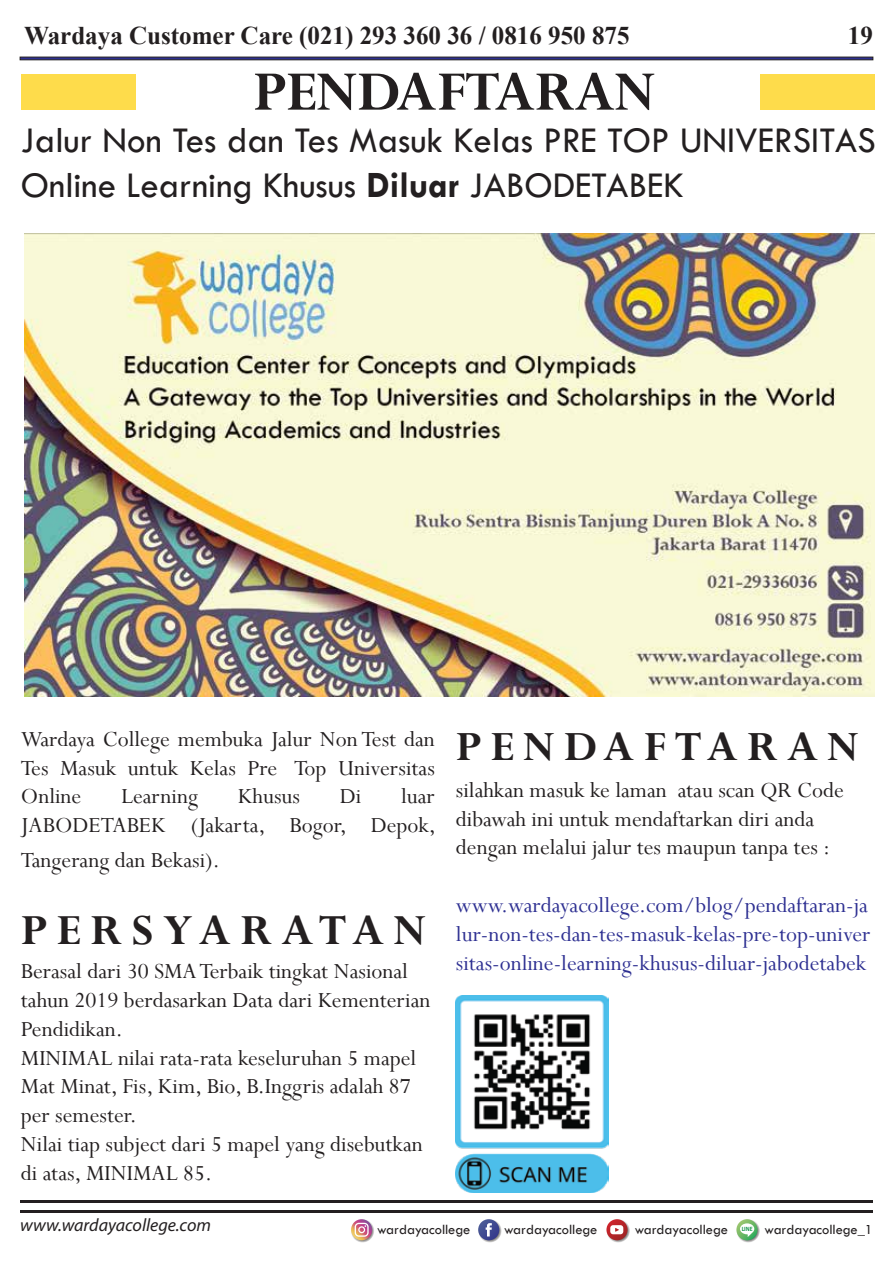
<style>
.page{position:relative;width:893px;height:1263px;background:#fff}
.page>*{position:absolute;margin:0;border:0;box-sizing:border-box;transform-origin:0 0}
.t1{font:700 61.5px "Perpetua";color:#231f20}
.t2{font:700 48px "Perpetua";letter-spacing:.2em;color:#231f20}
.t3{font:700 46.5px "Perpetua";letter-spacing:.2em;color:#231f20}
.t4{font:37.5px/45px "Tw Cen";color:#231f20}
.t5{font:700 25.5px "Times New Roman";color:#231f20}
.t6{font:24px/28.8px "Perpetua";color:#231f20}
.t7{font:24px/28.8px "Perpetua";color:#2e3092;text-align:justify}
.t8{font:italic 18px "Myriad Pro";color:#231f20}
.t9{font:14.4px "Tw Cen";color:#231f20}
.s1{font-weight:700}
</style>
<div class="page">
<div style="left:20px;top:57px;width:853px;height:3px;background:#2e3092;border:1px solid #231f20"></div>
<hr style="left:20px;top:1210px;width:853px;height:3px;background:#231f20">
<hr style="left:20px;top:1200px;width:853px;height:3px;background:#231f20">
<svg style="left:606px;top:1218px;width:24px;height:25px"></svg>
<svg style="left:606px;top:1219px;width:22px;height:21px"></svg>
<svg style="left:610px;top:1225px;width:13px;height:9px"></svg>
<svg style="left:350px;top:1218px;width:24px;height:25px"></svg>
<svg style="left:351px;top:1219px;width:21px;height:21px"></svg>
<svg style="left:355px;top:1223px;width:14px;height:14px"></svg>
<svg style="left:477px;top:1218px;width:25px;height:25px"></svg>
<svg style="left:478px;top:1219px;width:21px;height:21px"></svg>
<svg style="left:486px;top:1223px;width:6px;height:13px"></svg>
<svg style="left:736px;top:1218px;width:24px;height:25px"></svg>
<svg style="left:736px;top:1219px;width:21px;height:21px"></svg>
<svg style="left:740px;top:1223px;width:14px;height:14px"></svg>
<div style="left:760px;top:74px;width:114px;height:36px;background:#fedc4b"></div>
<div style="left:21px;top:74px;width:114px;height:36px;background:#fedc4b"></div>
<img style="left:25px;top:233px;width:850px;height:464px">
<img style="left:456px;top:995px;width:152px;height:197px">
<p class="t5" style="left:24px;top:17px;width:607px">Wardaya Customer Care (021) 293 360 36 / 0816 950 875</p>
<p class="t5" style="left:848px;top:17px;width:27px">19</p>
<h1 class="t1" style="left:253px;top:53px;width:403px">PENDAFTARAN</h1>
<h3 class="t4" style="left:21px;top:117px;width:856px">Jalur Non Tes dan Tes Masuk Kelas PRE TOP UNIVERSITAS<br>Online Learning Khusus <span class="s1">Diluar</span> JABODETABEK</h3>
<p class="t6" style="left:21px;top:724px;width:415px;text-align:justify">Wardaya College membuka Jalur Non Test dan Tes Masuk untuk Kelas Pre Top Universitas Online</p>
<h3 class="t3" style="left:456px;top:717px;width:404px">PENDAFTARAN</h3>
<p class="t6" style="left:21px;top:781px;width:416px;text-align:right">luar<br>JABODETABEK (Jakarta, Bogor, Depok,</p>
<p class="t6" style="left:456px;top:775px;width:389px">silahkan masuk ke laman atau scan QR Code dibawah ini untuk mendaftarkan diri anda dengan melalui jalur tes maupun tanpa tes :</p>
<p class="t7" style="left:456px;top:890px;width:416px">www.wardayacollege.com/blog/pendaftaran-ja lur-non-tes-dan-tes-masuk-kelas-pre-top-univer sitas-online-learning-khusus-diluar-jabodetabek</p>
<p class="t6" style="left:121px;top:781px;width:78px">Learning</p>
<p class="t6" style="left:238px;top:781px;width:64px">Khusus</p>
<p class="t6" style="left:340px;top:781px;width:23px">Di</p>
<p class="t6" style="left:21px;top:845px;width:200px">Tangerang dan Bekasi).</p>
<h2 class="t2" style="left:21px;top:900px;width:406px">PERSYARATAN</h2>
<p class="t6" style="left:21px;top:956px;width:411px">Berasal dari 30 SMA Terbaik tingkat Nasional tahun 2019 berdasarkan Data dari Kementerian Pendidikan.<br>MINIMAL nilai rata-rata keseluruhan 5 mapel Mat Minat, Fis, Kim, Bio, B.Inggris adalah 87 per semester.<br>Nilai tiap subject dari 5 mapel yang disebutkan di atas, MINIMAL 85.</p>
<p class="t8" style="left:20px;top:1214px;width:192px">www.wardayacollege.com</p>
<p class="t9" style="left:377px;top:1220px;width:95px">wardayacollege</p>
<p class="t9" style="left:504px;top:1220px;width:95px">wardayacollege</p>
<p class="t9" style="left:635px;top:1220px;width:240px">wardayacollege <sup>LINE</sup> wardayacollege_1</p>
</div>
